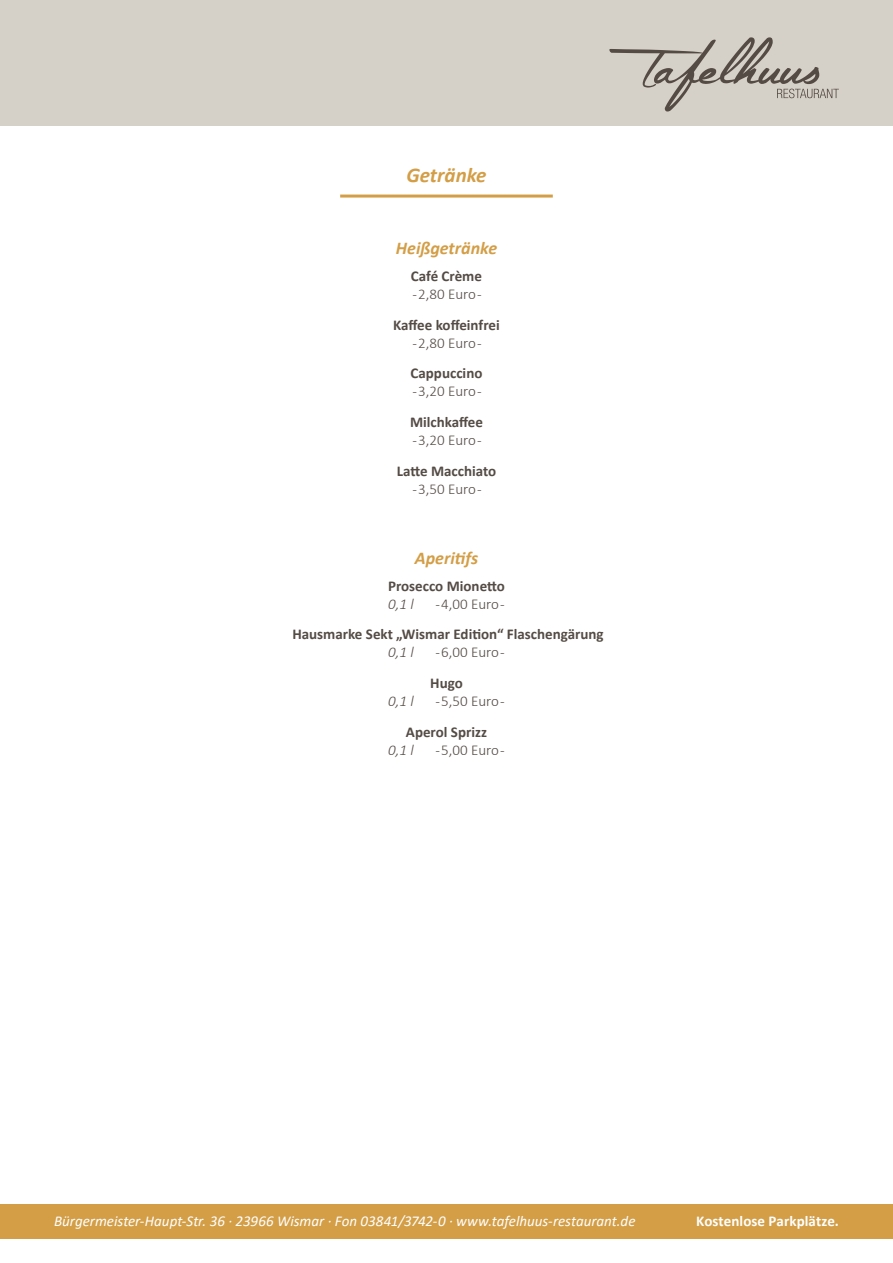
<style>
.page{position:relative;width:893px;height:1263px;background:#fff}
.page>*{position:absolute;margin:0;border:0;box-sizing:border-box;transform-origin:0 0}
.t1{font:italic 700 21px "Calibri";color:#d39e46}
.t2{font:italic 700 18px "Calibri";color:#d39e46}
.t3{font:700 15px "Calibri";color:#544b45}
.t4{font:300 15px "Calibri";color:#544b45}
.t5{font:italic 15px "Calibri";color:#fff}
.t6{font:700 15px "Calibri";letter-spacing:.005em;color:#fff}
.t7{font:italic 300 15px "Calibri";color:#544b45}
</style>
<div class="page">
<div style="left:0;top:0;width:893px;height:125px;background:#d6d1c8"></div>
<div style="left:0;top:1204px;width:893px;height:34px;background:#d39e46"></div>
<svg style="left:609px;top:37px;width:230px;height:75px"></svg>
<hr style="left:340px;top:195px;width:213px;height:3px;background:#d39e46">
<h1 class="t1" style="left:406px;top:160px;width:82px">Getränke</h1>
<p class="t2" style="left:396px;top:236px;width:103px">Heißgetränke</p>
<p class="t3" style="left:411px;top:265px;width:73px">Café Crème</p>
<p class="t4" style="left:412px;top:284px;width:71px">- 2,80 Euro -</p>
<p class="t3" style="left:393px;top:314px;width:108px">Kaffee koffeinfrei</p>
<p class="t4" style="left:412px;top:333px;width:71px">- 2,80 Euro -</p>
<p class="t3" style="left:411px;top:363px;width:73px">Cappuccino</p>
<p class="t4" style="left:412px;top:382px;width:71px">- 3,20 Euro -</p>
<p class="t3" style="left:410px;top:411px;width:74px">Milchkaffee</p>
<p class="t4" style="left:412px;top:431px;width:71px">- 3,20 Euro -</p>
<p class="t3" style="left:397px;top:460px;width:101px">Latte Macchiato</p>
<p class="t4" style="left:412px;top:479px;width:71px">- 3,50 Euro -</p>
<p class="t2" style="left:415px;top:545px;width:65px">Aperitifs</p>
<p class="t3" style="left:388px;top:575px;width:118px">Prosecco Mionetto</p>
<p class="t7" style="left:388px;top:594px;width:27px">0,1 l</p>
<p class="t4" style="left:435px;top:594px;width:71px">- 4,00 Euro -</p>
<p class="t3" style="left:292px;top:624px;width:313px">Hausmarke Sekt „Wismar Edition“ Flaschengärung</p>
<p class="t7" style="left:388px;top:643px;width:27px">0,1 l</p>
<p class="t4" style="left:435px;top:643px;width:71px">- 6,00 Euro -</p>
<p class="t3" style="left:430px;top:673px;width:34px">Hugo</p>
<p class="t7" style="left:388px;top:692px;width:27px">0,1 l</p>
<p class="t4" style="left:435px;top:692px;width:71px">- 5,50 Euro -</p>
<p class="t3" style="left:406px;top:721px;width:83px">Aperol Sprizz</p>
<p class="t7" style="left:388px;top:741px;width:27px">0,1 l</p>
<p class="t4" style="left:435px;top:741px;width:71px">- 5,00 Euro -</p>
<p class="t5" style="left:54px;top:1210px;width:583px">Bürgermeister-Haupt-Str. 36 · 23966 Wismar · Fon 03841/3742-0 · www.tafelhuus-restaurant.de</p>
<p class="t6" style="left:696px;top:1210px;width:144px">Kostenlose Parkplätze.</p>
</div>
